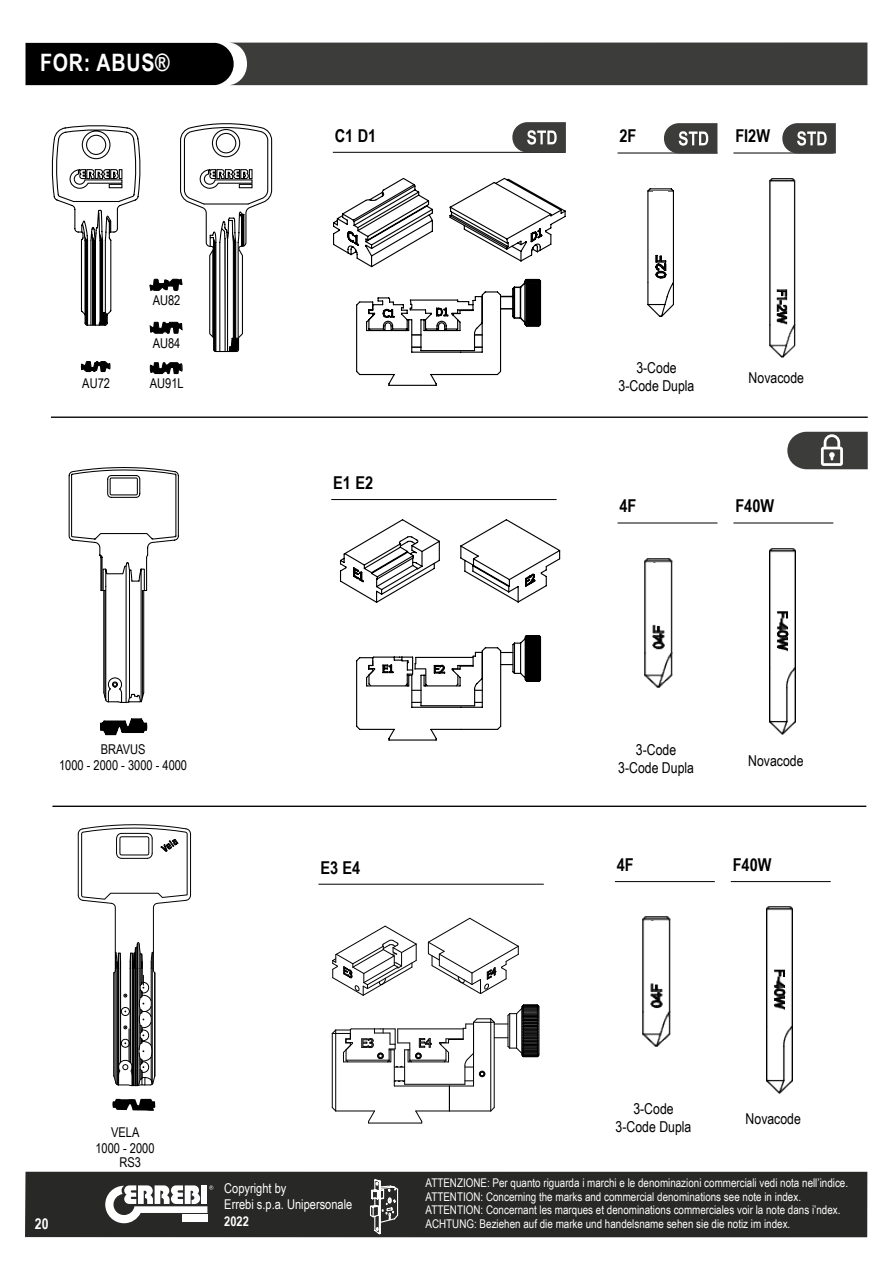
<style>
.page{position:relative;width:893px;height:1263px;background:#fff}
.page>*{position:absolute;margin:0;border:0;box-sizing:border-box;transform-origin:0 0}
.t1{font:700 24px "Arial Narrow";letter-spacing:.03em;color:#fff}
.t2{font:700 17.7px "Arial Narrow";color:#000}
.t3{font:15px/18px "Arial Narrow";color:#000;text-align:center}
.t4{font:700 15px "Arial Narrow";color:#fff}
.t5{font:13.5px/16.2px "Arial Narrow";color:#000;text-align:center}
.t6{font:13.5px/16.5px "Arial Narrow";color:#fff}
.t7{font:700 13.5px "Arial Narrow";color:#fff}
.t8{font:12px/13.5px "Arial Narrow";color:#fff}
</style>
<div class="page">
<div style="left:25px;top:1171px;width:842px;height:66px;background:#282827"></div>
<svg style="left:369px;top:1178px;width:30px;height:58px"></svg>
<svg style="left:105px;top:1185px;width:108px;height:38px"></svg>
<svg style="left:26px;top:43px;width:841px;height:42px;background:#30302f"></svg>
<hr style="left:333px;top:152px;width:233px;height:1px;background:#000">
<hr style="left:618px;top:153px;width:99px;height:1px;background:#000">
<svg style="left:333px;top:177px;width:100px;height:91px"></svg>
<svg style="left:449px;top:177px;width:117px;height:85px"></svg>
<svg style="left:356px;top:278px;width:186px;height:108px"></svg>
<svg style="left:647px;top:188px;width:27px;height:129px"></svg>
<hr style="left:673px;top:191px;width:1px;height:91px;background:#000">
<hr style="left:647px;top:191px;width:1px;height:91px;background:#000">
<hr style="left:331px;top:499px;width:226px;height:1px;background:#000">
<hr style="left:318px;top:884px;width:226px;height:1px;background:#000">
<svg style="left:68px;top:467px;width:111px;height:269px"></svg>
<svg style="left:340px;top:519px;width:100px;height:84px"></svg>
<svg style="left:460px;top:519px;width:101px;height:84px"></svg>
<svg style="left:356px;top:635px;width:186px;height:106px"></svg>
<hr style="left:52px;top:806px;width:814px;height:1px;background:#000">
<hr style="left:51px;top:416px;width:817px;height:2px;background:#000">
<hr style="left:733px;top:153px;width:100px;height:1px;background:#000">
<img style="left:769px;top:178px;width:26px;height:179px">
<div style="left:775px;top:229px;width:15px;height:56px;background:#fff"></div>
<hr style="left:618px;top:522px;width:99px;height:1px;background:#000">
<hr style="left:615px;top:881px;width:100px;height:1px;background:#000">
<hr style="left:733px;top:522px;width:100px;height:1px;background:#000">
<hr style="left:731px;top:881px;width:100px;height:1px;background:#000">
<img style="left:769px;top:548px;width:26px;height:187px">
<div style="left:774px;top:553px;width:18px;height:53px;background:#fff"></div>
<img style="left:767px;top:906px;width:26px;height:187px">
<div style="left:771px;top:912px;width:18px;height:52px;background:#fff"></div>
<img style="left:645px;top:558px;width:28px;height:130px">
<div style="left:650px;top:563px;width:17px;height:55px;background:#fff"></div>
<img style="left:642px;top:917px;width:28px;height:130px">
<div style="left:647px;top:922px;width:17px;height:55px;background:#fff"></div>
<svg style="left:77px;top:824px;width:115px;height:263px"></svg>
<hr style="left:332px;top:1033px;width:1px;height:74px;background:#000">
<svg style="left:332px;top:1106px;width:5px;height:6px"></svg>
<hr style="left:335px;top:1033px;width:1px;height:78px;background:#000">
<hr style="left:336px;top:1110px;width:39px;height:1px;background:#000">
<hr style="left:369px;top:1123px;width:53px;height:1px;background:#000">
<hr style="left:416px;top:1110px;width:33px;height:1px;background:#000">
<hr style="left:394px;top:1086px;width:55px;height:1px;background:#000">
<hr style="left:394px;top:1050px;width:1px;height:36px;background:#000">
<svg style="left:368px;top:1110px;width:7px;height:13px"></svg>
<svg style="left:415px;top:1110px;width:8px;height:13px"></svg>
<hr style="left:408px;top:1061px;width:41px;height:1px;background:#000">
<hr style="left:404px;top:1050px;width:1px;height:34px;background:#000">
<hr style="left:405px;top:1084px;width:60px;height:1px;background:#000">
<hr style="left:398px;top:1028px;width:65px;height:1px;background:#000">
<hr style="left:410px;top:1060px;width:36px;height:1px;background:#000">
<svg style="left:393px;top:1080px;width:11px;height:2px"></svg>
<svg style="left:332px;top:1028px;width:100px;height:40px"></svg>
<svg style="left:439px;top:1004px;width:101px;height:108px"></svg>
<svg style="left:332px;top:925px;width:85px;height:71px"></svg>
<svg style="left:427px;top:917px;width:92px;height:77px"></svg>
<svg style="left:112px;top:1099px;width:44px;height:11px"></svg>
<svg style="left:512px;top:122px;width:54px;height:30px;background:#606060"></svg>
<svg style="left:664px;top:123px;width:53px;height:30px;background:#5f5f5e"></svg>
<svg style="left:782px;top:123px;width:54px;height:30px;background:#60605f"></svg>
<svg style="left:80px;top:361px;width:31px;height:12px"></svg>
<svg style="left:52px;top:125px;width:89px;height:201px"></svg>
<svg style="left:149px;top:123px;width:124px;height:252px"></svg>
<svg style="left:787px;top:432px;width:81px;height:37px;background:#5a5a59"></svg>
<div style="left:653px;top:192px;width:14px;height:51px;background:#fff"></div>
<h1 class="t1" style="left:40px;top:44px;width:131px">FOR: ABUS®</h1>
<p class="t5" style="left:153px;top:291px;width:29px">AU82</p>
<p class="t5" style="left:153px;top:334px;width:29px">AU84</p>
<p class="t5" style="left:82px;top:375px;width:29px">AU72</p>
<p class="t5" style="left:150px;top:375px;width:35px">AU91L</p>
<h2 class="t2" style="left:335px;top:122px;width:43px">C1 D1</h2>
<h2 class="t2" style="left:619px;top:123px;width:18px">2F</h2>
<h2 class="t2" style="left:735px;top:123px;width:36px">FI2W</h2>
<h2 class="t2" style="left:333px;top:469px;width:41px">E1 E2</h2>
<p class="t3" style="left:619px;top:358px;width:77px">3-Code<br>3-Code Dupla</p>
<p class="t3" style="left:749px;top:368px;width:57px">Novacode</p>
<h2 class="t2" style="left:619px;top:493px;width:18px">4F</h2>
<h2 class="t2" style="left:735px;top:493px;width:40px">F40W</h2>
<p class="t5" style="left:59px;top:741px;width:130px">BRAVUS<br>1000 - 2000 - 3000 - 4000</p>
<h2 class="t2" style="left:320px;top:854px;width:41px">E3 E4</h2>
<p class="t3" style="left:618px;top:740px;width:77px">3-Code<br>3-Code Dupla</p>
<h2 class="t2" style="left:617px;top:851px;width:18px">4F</h2>
<p class="t3" style="left:748px;top:751px;width:57px">Novacode</p>
<h2 class="t2" style="left:733px;top:851px;width:40px">F40W</h2>
<p class="t4" style="left:35px;top:1212px;width:15px">20</p>
<p class="t5" style="left:95px;top:1123px;width:61px">VELA<br>1000 - 2000</p>
<p class="t5" style="left:120px;top:1153px;width:23px">RS3</p>
<p class="t6" style="left:224px;top:1179px;width:129px">Copyright by<br>Errebi s.p.a. Unipersonale</p>
<p class="t7" style="left:224px;top:1210px;width:26px">2022</p>
<p class="t3" style="left:616px;top:1099px;width:77px">3-Code<br>3-Code Dupla</p>
<p class="t3" style="left:746px;top:1109px;width:57px">Novacode</p>
<p class="t8" style="left:425px;top:1176px;width:424px">ATTENZIONE: Per quanto riguarda i marchi e le denominazioni commerciali vedi nota nell’indice.<br>ATTENTION: Concerning the marks and commercial denominations see note in index.<br>ATTENTION: Concernant les marques et denominations commerciales voir la note dans i’ndex.<br>ACHTUNG: Beziehen auf die marke und handelsname sehen sie die notiz im index.</p>
</div>
